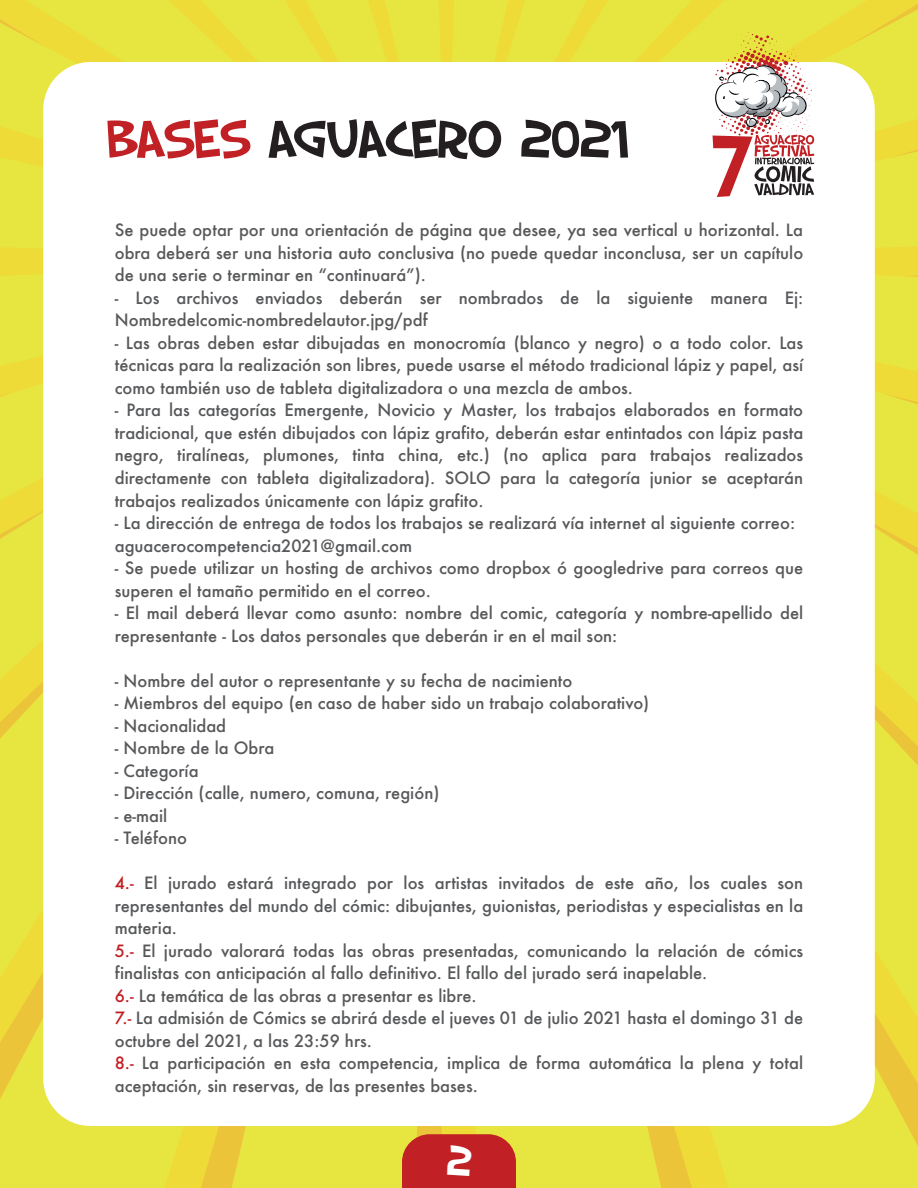
<style>
.page{position:relative;width:918px;height:1188px;background:#fff}
.page>*{position:absolute;margin:0;border:0;box-sizing:border-box;transform-origin:0 0}
.t1{font:55.5px "SF Slapstick Comic";color:#231f20}
.t2{font:44.7px "SF Slapstick Comic";color:#fff}
.t3{font:500 16.5px/22.5px "Futura";color:#57585a}
.s1{color:#c12025}
</style>
<div class="page">
<div style="left:516px;top:1126px;width:145px;height:62px;background:#e7e640"></div>
<svg style="left:661px;top:822px;width:257px;height:366px;background:#e8df3d"></svg>
<svg style="left:875px;top:593px;width:43px;height:229px;background:#e8e13d"></svg>
<svg style="left:0;top:0;width:260px;height:110px;background:#e8e33e"></svg>
<svg style="left:0;top:0;width:46px;height:47px;background:#ecdd39"></svg>
<div style="left:875px;top:420px;width:43px;height:81px;background:#e7e640"></div>
<svg style="left:875px;top:501px;width:43px;height:86px;background:#eadf3c"></svg>
<svg style="left:0;top:110px;width:43px;height:135px;background:#e8e33e"></svg>
<svg style="left:0;top:142px;width:4px;height:16px"></svg>
<svg style="left:875px;top:279px;width:43px;height:141px;background:#e8e33d"></svg>
<svg style="left:881px;top:393px;width:37px;height:27px"></svg>
<svg style="left:0;top:245px;width:43px;height:27px"></svg>
<svg style="left:875px;top:251px;width:43px;height:28px"></svg>
<svg style="left:768px;top:0;width:150px;height:242px;background:#e8e33e"></svg>
<svg style="left:847px;top:0;width:71px;height:47px;background:#ebde3b"></svg>
<svg style="left:633px;top:0;width:135px;height:62px;background:#e9e33d"></svg>
<svg style="left:0;top:296px;width:43px;height:366px;background:#e8e33e"></svg>
<svg style="left:0;top:662px;width:152px;height:526px;background:#e8e13e"></svg>
<svg style="left:152px;top:1126px;width:250px;height:62px;background:#e8e43e"></svg>
<svg style="left:189px;top:1126px;width:154px;height:62px;background:#e8de3d"></svg>
<svg style="left:260px;top:0;width:373px;height:62px;background:#e8e33e"></svg>
<div style="left:43px;top:62px;width:832px;height:1064px;background:#fff;border-radius:48px"></div>
<svg style="left:713px;top:32px;width:101px;height:165px"></svg>
<svg style="left:402px;top:1126px;width:114px;height:62px;background:#c84229"></svg>
<h1 class="t1" style="left:107px;top:104px;width:524px"><span class="s1">BASES</span> AGUACERO 2021</h1>
<p class="t3" style="left:115px;top:219px;width:690px;text-align:justify">Se puede optar por una orientación de página que desee, ya sea vertical u horizontal. La obra deberá ser una historia auto conclusiva (no puede quedar inconclusa, ser un capítulo de una serie o terminar en “continuará”).</p>
<p class="t3" style="left:115px;top:286px;width:690px">- Los archivos enviados deberán ser nombrados de la siguiente manera Ej:<br>Nombredelcomic-nombredelautor.jpg/pdf</p>
<p class="t3" style="left:115px;top:331px;width:690px;text-align:justify">- Las obras deben estar dibujadas en monocromía (blanco y negro) o a todo color. Las técnicas para la realización son libres, puede usarse el método tradicional lápiz y papel, así como también uso de tableta digitalizadora o una mezcla de ambos.</p>
<p class="t3" style="left:115px;top:399px;width:690px;text-align:justify">- Para las categorías Emergente, Novicio y Master, los trabajos elaborados en formato tradicional, que estén dibujados con lápiz grafito, deberán estar entintados con lápiz pasta negro, tiralíneas, plumones, tinta china, etc.) (no aplica para trabajos realizados directamente con tableta digitalizadora). SOLO para la categoría junior se aceptarán trabajos realizados únicamente con lápiz grafito.</p>
<p class="t3" style="left:115px;top:511px;width:682px">- La dirección de entrega de todos los trabajos se realizará vía internet al siguiente correo: aguacerocompetencia2021@gmail.com</p>
<p class="t3" style="left:115px;top:556px;width:690px">- Se puede utilizar un hosting de archivos como dropbox ó googledrive para correos que superen el tamaño permitido en el correo.</p>
<p class="t3" style="left:115px;top:601px;width:690px">- El mail deberá llevar como asunto: nombre del comic, categoría y nombre-apellido del representante - Los datos personales que deberán ir en el mail son:</p>
<p class="t3" style="left:115px;top:669px;width:459px">- Nombre del autor o representante y su fecha de nacimiento</p>
<p class="t3" style="left:115px;top:691px;width:536px">- Miembros del equipo (en caso de haber sido un trabajo colaborativo)</p>
<p class="t3" style="left:115px;top:714px;width:113px">- Nacionalidad</p>
<p class="t3" style="left:115px;top:736px;width:161px">- Nombre de la Obra</p>
<p class="t3" style="left:115px;top:759px;width:85px">- Categoría</p>
<p class="t3" style="left:115px;top:781px;width:326px">- Dirección (calle, numero, comuna, región)</p>
<p class="t3" style="left:115px;top:804px;width:54px">- e-mail</p>
<p class="t3" style="left:115px;top:826px;width:74px">- Teléfono</p>
<p class="t3" style="left:115px;top:871px;width:690px"><span class="s1">4.-</span> El jurado estará integrado por los artistas invitados de este año, los cuales son representantes del mundo del cómic: dibujantes, guionistas, periodistas y especialistas en la materia.<br><span class="s1">5.-</span> El jurado valorará todas las obras presentadas, comunicando la relación de cómics finalistas con anticipación al fallo definitivo. El fallo del jurado será inapelable.<br><span class="s1">6.-</span> La temática de las obras a presentar es libre.<br><span class="s1">7.-</span> La admisión de Cómics se abrirá desde el jueves 01 de julio 2021 hasta el domingo 31 de octubre del 2021, a las 23:59 hrs.<br><span class="s1">8.-</span> La participación en esta competencia, implica de forma automática la plena y total aceptación, sin reservas, de las presentes bases.</p>
<h2 class="t2" style="left:447px;top:1133px;width:26px">2</h2>
</div>
